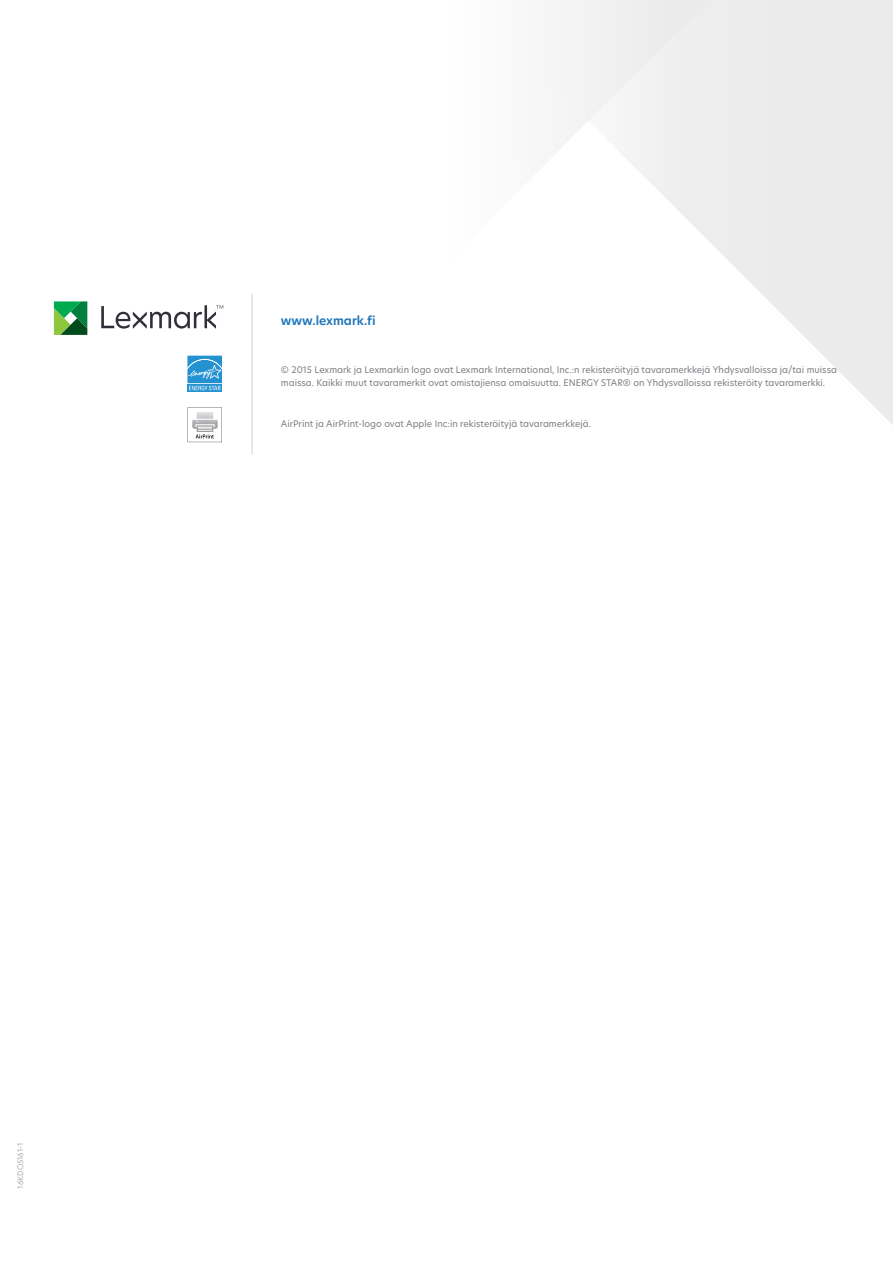
<style>
.page{position:relative;width:893px;height:1263px;background:#fff}
.page>*{position:absolute;margin:0;border:0;box-sizing:border-box;transform-origin:0 0}
.t1{font:600 12px "TP Hero";color:#1c75bc}
.t2{font:9px/13.5px "TP Hero";color:#7e7e85}
.t3{font:300 7.5px "TP Hero";color:#939598}
</style>
<div class="page">
<svg style="left:723px;top:0;width:170px;height:425px"></svg>
<svg style="left:561px;top:0;width:162px;height:255px"></svg>
<svg style="left:187px;top:390px;width:35px;height:2px"></svg>
<svg style="left:187px;top:356px;width:35px;height:34px"></svg>
<svg style="left:54px;top:301px;width:33px;height:34px"></svg>
<svg style="left:101px;top:305px;width:122px;height:24px"></svg>
<hr style="left:252px;top:294px;width:1px;height:160px;background:#d1d3d4">
<svg style="left:187px;top:408px;width:35px;height:34px"></svg>
<img style="left:189px;top:411px;width:31px;height:22px">
<h1 class="t1" style="left:281px;top:312px;width:96px">www.lexmark.fi</h1>
<p class="t2" style="left:281px;top:362px;width:558px">© 2015 Lexmark ja Lexmarkin logo ovat Lexmark International, Inc.:n rekisteröityjä tavaramerkkejä Yhdysvalloissa ja/tai muissa maissa. Kaikki muut tavaramerkit ovat omistajiensa omaisuutta. ENERGY STAR® on Yhdysvalloissa rekisteröity tavaramerkki.</p>
<p class="t2" style="left:281px;top:416px;width:312px">AirPrint ja AirPrint-logo ovat Apple Inc:in rekisteröityjä tavaramerkkejä.</p>
<p class="t3" style="left:15px;top:1188px;width:47px;rotate:-90deg">16KDO5161-1</p>
</div>
